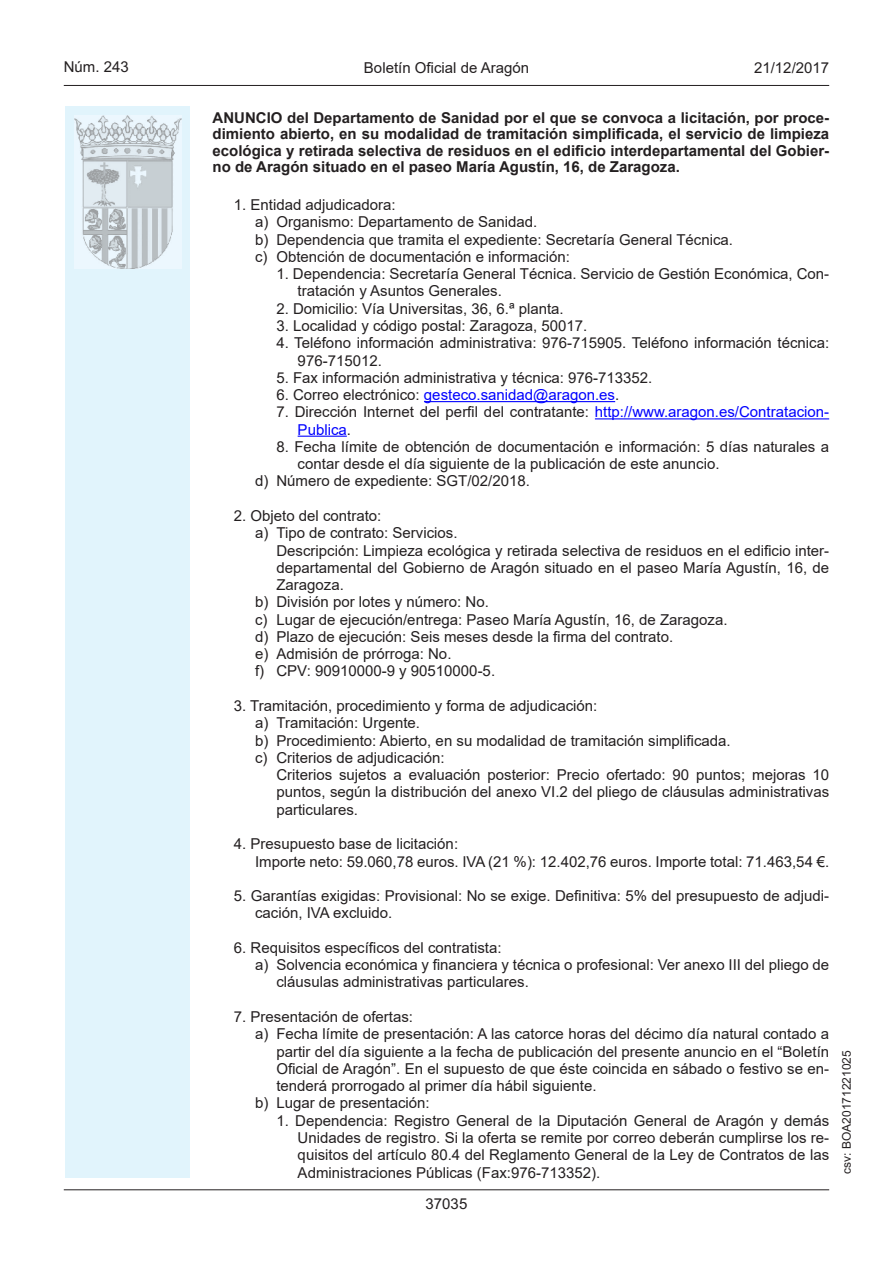
<style>
.page{position:relative;width:893px;height:1263px;background:#fff}
.page>*{position:absolute;margin:0;border:0;box-sizing:border-box;transform-origin:0 0}
.Sangrado_02{font:15px/17.2px "Arial";color:#231f20;text-align:justify}
.Sangrado_05{font:15px/17.2px "Arial";color:#231f20}
.Titulo_text{font:700 15px/16.5px "Arial";color:#231f20;text-align:justify}
.inicio_de_parrafo{font:15px "Arial";color:#231f20}
.Sangrado_01{font:15px/17.2px "Arial";color:#231f20}
.Sangrado_04{font:15px "Arial";color:#231f20}
.Sangrado_05-2{font:15px "Arial";color:#00f}
.estilo_head-c{font:15px "Arial";color:#231f20}
.estilo_head-d{font:15px "Arial MT2";color:#231f20}
.estilo_head-i{font:15px "Arial MT2";color:#231f20}
.numero_pagina{font:15px "Arial MT2";color:#231f20}
.estilo_head-i-2{font:12px "Arial MT2";color:#231f20}
.s1{font-family:"Arial Bold MT2";font-weight:400}
.s2{color:#231f20}
.s3{font-family:"Arial MT2";color:#231f20}
.s4{color:#00f}
.s5{font-family:"Arial MT2";color:#00f}
.s6{font-family:"Arial MT2"}
</style>
<div class="page">
<div style="left:65px;top:106px;width:125px;height:1072px;background:#e1f4fc"></div>
<img style="left:75px;top:115px;width:106px;height:153px">
<hr style="left:64px;top:85px;width:765px;height:1px;background:#231f20">
<hr style="left:64px;top:1189px;width:765px;height:1px;background:#231f20">
<hr style="left:424px;top:401px;width:191px;height:1px;background:#00f">
<hr style="left:595px;top:418px;width:234px;height:1px;background:#00f">
<hr style="left:298px;top:436px;width:49px;height:1px;background:#00f">
<p class="estilo_head-i" style="left:64px;top:57px;width:67px">Núm. 243</p>
<p class="estilo_head-c" style="left:364px;top:57px;width:167px">Boletín Oficial de Aragón</p>
<p class="estilo_head-d" style="left:754px;top:57px;width:77px">21/12/2017</p>
<p class="Titulo_text" style="left:213px;top:110px;width:618px"><span class="s1">ANUNCIO del Departamento de Sanidad por el que se convoca a licitación, por proce&shy;</span>dimiento abierto, en su modalidad de tramitación simplificada, el servicio de limpieza ecológica y retirada selectiva de residuos en el edificio interdepartamental del Gobier&shy;no de Aragón situado en el paseo María Agustín, 16, de Zaragoza.</p>
<p class="inicio_de_parrafo" style="left:234px;top:194px;width:163px">1. Entidad adjudicadora:</p>
<p class="Sangrado_02" style="left:255px;top:213px;width:284px">a) Organismo: Departamento de Sanidad.</p>
<p class="Sangrado_02" style="left:255px;top:231px;width:479px">b) Dependencia que tramita el expediente: Secretaría General Técnica.</p>
<p class="Sangrado_02" style="left:255px;top:248px;width:316px">c) Obtención de documentación e información:</p>
<p class="Sangrado_05" style="left:298px;top:265px;width:533px;text-indent:-21px">1. Dependencia: Secretaría General Técnica. Servicio de Gestión Económica, Con&shy;tratación y Asuntos Generales.</p>
<p class="Sangrado_05" style="left:276px;top:300px;width:289px">2. Domicilio: Vía Universitas, 36, 6.ª planta.</p>
<p class="Sangrado_05" style="left:276px;top:317px;width:313px">3. Localidad y código postal: Zaragoza, 50017.</p>
<p class="Sangrado_05" style="left:298px;top:334px;width:533px;text-indent:-21px">4. Teléfono información administrativa: 976-715905. Teléfono información técnica:<br>976-715012.</p>
<p class="Sangrado_05" style="left:276px;top:369px;width:377px">5. Fax información administrativa y técnica: 976-713352.</p>
<p class="Sangrado_05-2" style="left:276px;top:384px;width:344px"><span class="s2">6. Correo electrónico:</span> gesteco.sanidad@aragon.es<span class="s3">.</span></p>
<p class="Sangrado_05" style="left:298px;top:403px;width:533px;text-indent:-21px">7. Dirección Internet del perfil del contratante: <span class="s4">http://www.aragon.es/Contratacion</span><span class="s5">-<br></span><span class="s4">Publica</span><span class="s6">.</span></p>
<p class="Sangrado_05" style="left:298px;top:438px;width:533px;text-indent:-21px">8. Fecha límite de obtención de documentación e información: 5 días naturales a contar desde el día siguiente de la publicación de este anuncio.</p>
<p class="Sangrado_02" style="left:255px;top:472px;width:276px">d) Número de expediente: SGT/02/2018.</p>
<p class="inicio_de_parrafo" style="left:234px;top:505px;width:149px">2. Objeto del contrato:</p>
<p class="Sangrado_02" style="left:255px;top:524px;width:204px">a) Tipo de contrato: Servicios.</p>
<p class="Sangrado_02" style="left:276px;top:541px;width:554px">Descripción: Limpieza ecológica y retirada selectiva de residuos en el edificio inter&shy;departamental del Gobierno de Aragón situado en el paseo María Agustín, 16, de Zaragoza.</p>
<p class="Sangrado_02" style="left:255px;top:593px;width:235px">b) División por lotes y número: No.</p>
<p class="Sangrado_02" style="left:255px;top:611px;width:474px">c) Lugar de ejecución/entrega: Paseo María Agustín, 16, de Zaragoza.</p>
<p class="Sangrado_02" style="left:255px;top:628px;width:420px">d) Plazo de ejecución: Seis meses desde la firma del contrato.</p>
<p class="Sangrado_02" style="left:255px;top:645px;width:198px">e) Admisión de prórroga: No.</p>
<p class="Sangrado_02" style="left:255px;top:662px;width:242px">f) CPV: 90910000-9 y 90510000-5.</p>
<p class="inicio_de_parrafo" style="left:234px;top:695px;width:365px">3. Tramitación, procedimiento y forma de adjudicación:</p>
<p class="Sangrado_02" style="left:255px;top:714px;width:166px">a) Tramitación: Urgente.</p>
<p class="Sangrado_02" style="left:255px;top:732px;width:477px">b) Procedimiento: Abierto, en su modalidad de tramitación simplificada.</p>
<p class="Sangrado_02" style="left:255px;top:749px;width:191px">c) Criterios de adjudicación:</p>
<p class="Sangrado_02" style="left:276px;top:766px;width:554px">Criterios sujetos a evaluación posterior: Precio ofertado: 90 puntos; mejoras 10 puntos, según la distribución del anexo VI.2 del pliego de cláusulas administrativas particulares.</p>
<p class="inicio_de_parrafo" style="left:234px;top:834px;width:226px">4. Presupuesto base de licitación:</p>
<p class="Sangrado_04" style="left:255px;top:851px;width:576px">Importe neto: 59.060,78 euros. IVA (21 %): 12.402,76 euros. Importe total: 71.463,54 €.</p>
<p class="Sangrado_01" style="left:255px;top:887px;width:576px;text-indent:-21px">5. Garantías exigidas: Provisional: No se exige. Definitiva: 5% del presupuesto de adjudi&shy;cación, IVA excluido.</p>
<p class="inicio_de_parrafo" style="left:234px;top:937px;width:269px">6. Requisitos específicos del contratista:</p>
<p class="Sangrado_02" style="left:276px;top:956px;width:554px;text-indent:-21px">a) Solvencia económica y financiera y técnica o profesional: Ver anexo III del pliego de cláusulas administrativas particulares.</p>
<p class="inicio_de_parrafo" style="left:234px;top:1006px;width:181px">7. Presentación de ofertas:</p>
<p class="Sangrado_02" style="left:276px;top:1025px;width:554px;text-indent:-21px">a) Fecha límite de presentación: A las catorce horas del décimo día natural contado a partir del día siguiente a la fecha de publicación del presente anuncio en el “Boletín Oficial de Aragón”. En el supuesto de que éste coincida en sábado o festivo se en&shy;tenderá prorrogado al primer día hábil siguiente.</p>
<p class="Sangrado_02" style="left:255px;top:1094px;width:176px">b) Lugar de presentación:</p>
<p class="Sangrado_05" style="left:298px;top:1112px;width:533px;text-align:justify;text-indent:-21px">1. Dependencia: Registro General de la Diputación General de Aragón y demás Unidades de registro. Si la oferta se remite por correo deberán cumplirse los re&shy;quisitos del artículo 80.4 del Reglamento General de la Ley de Contratos de las Administraciones Públicas (Fax:976-713352).</p>
<p class="numero_pagina" style="left:426px;top:1193px;width:43px">37035</p>
<p class="estilo_head-i-2" style="left:838px;top:1174px;width:125px;rotate:-90deg">csv: BOA20171221025</p>
</div>
